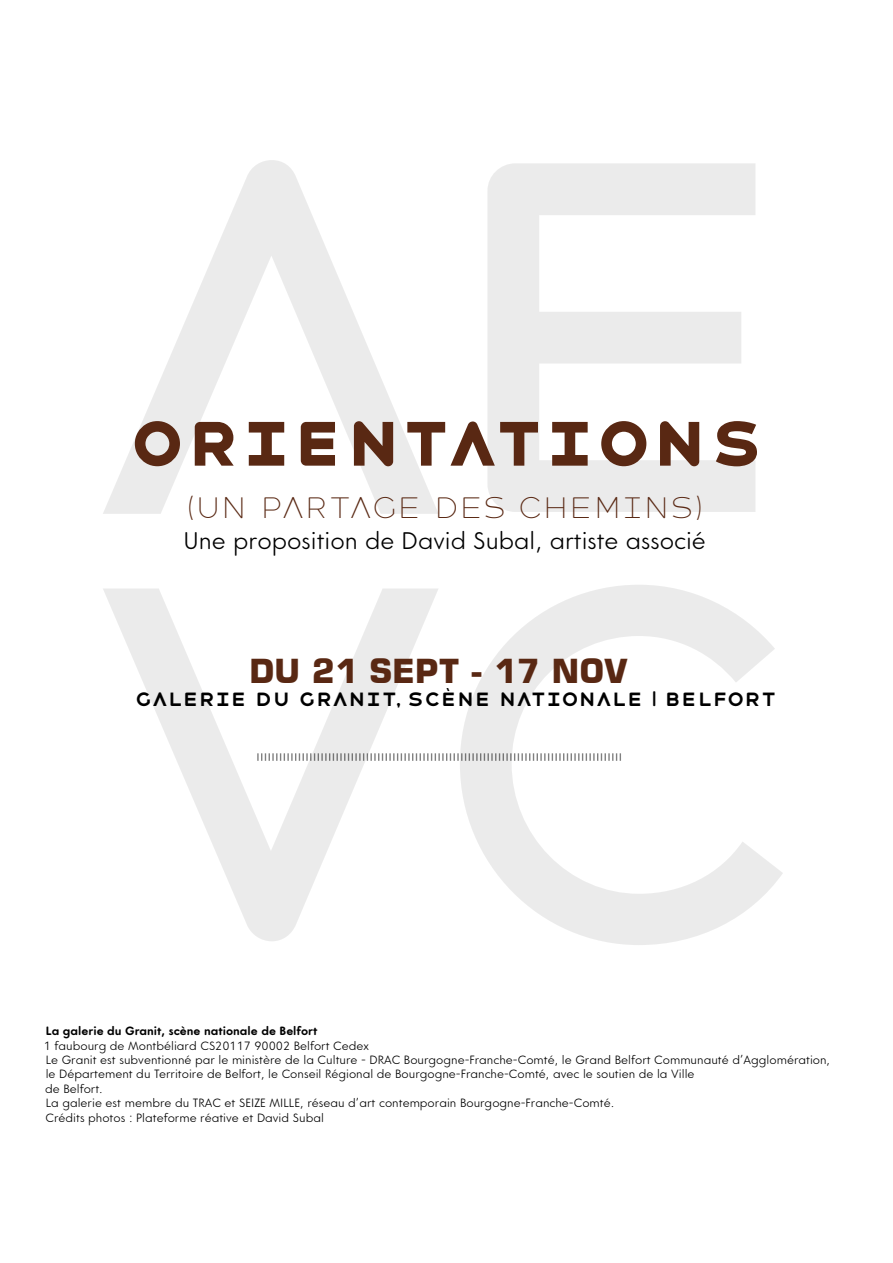
<style>
.page{position:relative;width:893px;height:1263px;background:#fff}
.page>*{position:absolute;margin:0;border:0;box-sizing:border-box;transform-origin:0 0}
.t1{font:900 63px "Havelock Titling";letter-spacing:-.055em;color:#592813}
.t2{font:700 33px "Square 721 BT";color:#592813}
.t3{font:300 30px "Havelock Titling";letter-spacing:-.04em;color:#592813}
.t4{font:300 24px "Core Sans GS35";color:#000}
.t5{font:700 19.5px "Havelock Titling";letter-spacing:-.035em;color:#000}
.t6{font:300 12px/14.4px "Core Sans GS35";color:#000}
.t7{font:700 12px "Core Sans GS65";color:#000}
.s1{font-family:"Core Sans GS55";font-weight:500}
</style>
<div class="page">
<svg style="left:103px;top:160px;width:335px;height:354px"></svg>
<svg style="left:103px;top:589px;width:335px;height:352px"></svg>
<svg style="left:487px;top:163px;width:268px;height:349px;fill:#ebebeb"></svg>
<svg style="left:460px;top:585px;width:323px;height:360px"></svg>
<svg style="left:257px;top:753px;width:364px;height:8px"></svg>
<h1 class="t1" style="left:127px;top:392px;width:640px">ORIENTATIONs</h1>
<h3 class="t3" style="left:187px;top:483px;width:517px">(UN PARTAGE DES CHEMINS)</h3>
<h3 class="t4" style="left:184px;top:526px;width:524px">Une proposition de David Subal, artiste associé</h3>
<h2 class="t2" style="left:249px;top:650px;width:381px">DU 21 SEPT - 17 NOV</h2>
<h3 class="t5" style="left:135px;top:683px;width:644px">GALERIE DU GRANIT, SCÈNE NATIONALE <span class="s1">l</span> BELFORT</h3>
<p class="t7" style="left:46px;top:1023px;width:273px">La galerie du Granit, scène nationale de Belfort</p>
<p class="t6" style="left:44px;top:1038px;width:788px">1 faubourg de Montbéliard CS20117 90002 Belfort Cedex<br>Le Granit est subventionné par le ministère de la Culture - DRAC Bourgogne-Franche-Comté, le Grand Belfort Communauté d’Agglomération, le Département du Territoire de Belfort, le Conseil Régional de Bourgogne-Franche-Comté, avec le soutien de la Ville<br>de Belfort.<br>La galerie est membre du TRAC et SEIZE MILLE, réseau d’art contemporain Bourgogne-Franche-Comté.<br>Crédits photos : Plateforme réative et David Subal</p>
</div>
